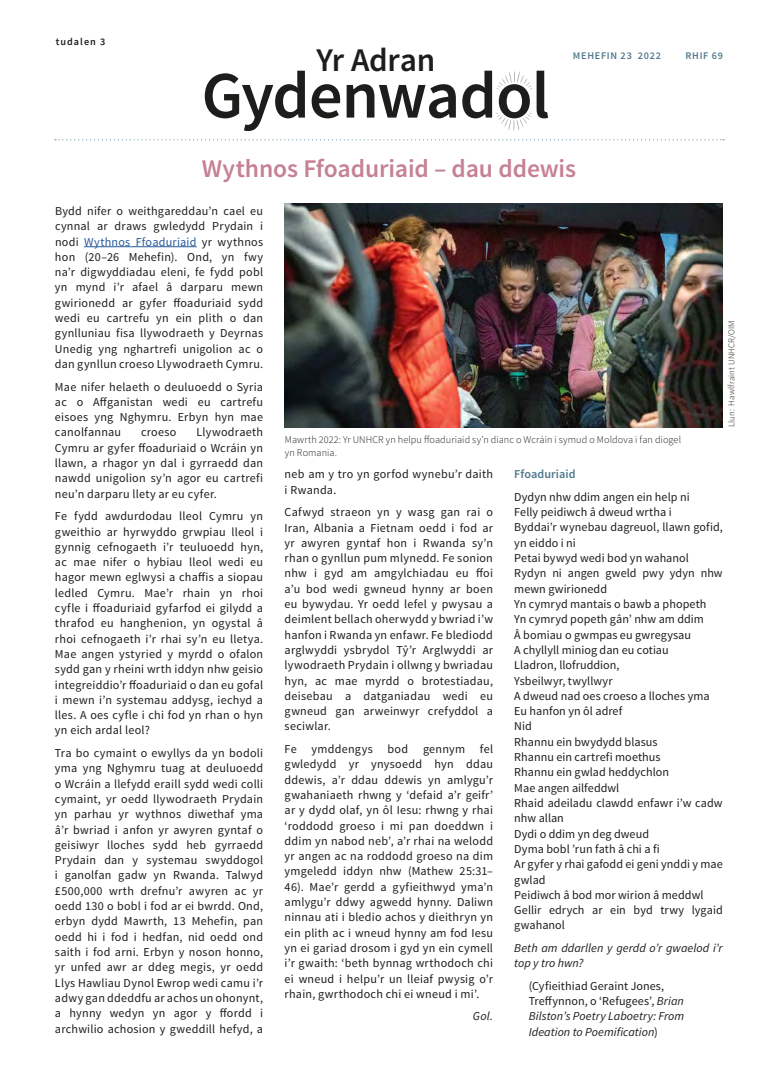
<style>
.page{position:relative;width:778px;height:1074px;background:#fff}
.page>*{position:absolute;margin:0;border:0;box-sizing:border-box;transform-origin:0 0}
.t1{font:600 66.38px "Source Sans Pro";letter-spacing:-.015em;color:#1d1d1b}
.t2{font:600 33.12px "Source Sans Pro";letter-spacing:-.01em;color:#1d1d1b}
.t3{font:600 25.5px "Source Sans Pro";letter-spacing:-.005em;color:#c68194}
.t4{font:12.12px/15.2px "Source Sans Pro";letter-spacing:.01em;color:#1d1d1b;text-align:justify}
.t5{font:italic 12.12px/15.2px "Source Sans Pro";color:#1d1d1b}
.t6{font:300 10.25px/12.8px "Source Sans Pro";letter-spacing:.01em;color:#1d1d1b}
.t7{font:600 10.25px "Source Sans Pro";letter-spacing:.07em;color:#51788c}
.t8{font:600 10.25px "Source Sans Pro";letter-spacing:.1em;color:#231f20}
.t9{font:300 8.88px "Source Sans Pro";letter-spacing:.01em;color:#1d1d1b}
.s1{color:#275b9b}
.s2{font-weight:600;color:#51788c}
.s3{font-style:normal}
</style>
<div class="page">
<hr style="left:84px;top:246px;width:112px;height:1px;background:#275b9b">
<img style="left:284px;top:203px;width:438px;height:224px">
<svg style="left:55px;top:139px;width:668px;height:1px"></svg>
<svg style="left:496px;top:71px;width:36px;height:18px"></svg>
<svg style="left:496px;top:113px;width:35px;height:18px"></svg>
<p class="t8" style="left:56px;top:35px;width:51px">tudalen 3</p>
<p class="t2" style="left:316px;top:48px;width:120px">Yr Adran</p>
<p class="t1" style="left:201px;top:72px;width:349px">Gydenwadol</p>
<p class="t7" style="left:572px;top:51px;width:90px">MEHEFIN 23 2022</p>
<p class="t7" style="left:685px;top:51px;width:39px">RHIF 69</p>
<p class="t3" style="left:202px;top:159px;width:375px">Wythnos Ffoaduriaid – dau ddewis</p>
<p class="t4" style="left:55px;top:204px;width:209px">Bydd nifer o weithgareddau’n cael eu cynnal ar draws gwledydd Prydain i nodi <span class="s1">Wythnos Ffoaduriaid</span> yr wythnos hon (20–26 Mehefin). Ond, yn fwy na’r digwyddiadau eleni, fe fydd pobl yn mynd i’r afael â darparu mewn gwirionedd ar gyfer ffoaduriaid sydd wedi eu cartrefu yn ein plith o dan gynlluniau fisa llywodraeth y Deyrnas Unedig yng nghartrefi unigolion ac o dan gynllun croeso Llywodraeth Cymru.</p>
<p class="t4" style="left:55px;top:380px;width:209px">Mae nifer helaeth o deuluoedd o Syria ac o Affganistan wedi eu cartrefu eisoes yng Nghymru. Erbyn hyn mae canolfannau</p>
<p class="t4" style="left:55px;top:426px;width:209px;text-indent:141px">Llywodraeth Cymru ar gyfer ffoaduriaid o Wcráin yn llawn, a rhagor yn dal i gyrraedd dan nawdd unigolion sy’n agor eu cartrefi neu’n darparu llety ar eu cyfer.</p>
<p class="t4" style="left:55px;top:509px;width:209px">Fe fydd awdurdodau lleol Cymru yn gweithio ar hyrwyddo grwpiau lleol i gynnig cefnogaeth i’r teuluoedd hyn, ac mae nifer o hybiau lleol wedi eu hagor mewn eglwysi a chaffis a siopau ledled Cymru. Mae’r rhain yn rhoi cyfle i ffoaduriaid gyfarfod ei gilydd a thrafod eu hanghenion, yn ogystal â rhoi cefnogaeth i’r rhai sy’n eu lletya.<br>Mae angen ystyried y myrdd o ofalon sydd gan y rheini wrth iddyn nhw geisio integreiddio’r ffoaduriaid o dan eu gofal i mewn i’n systemau addysg, iechyd a lles. A oes cyfle i chi fod yn rhan o hyn yn eich ardal leol?</p>
<p class="t4" style="left:55px;top:746px;width:209px">Tra bo cymaint o ewyllys da yn bodoli yma yng Nghymru tuag at deuluoedd o Wcráin a llefydd eraill sydd wedi colli cymaint, yr oedd llywodraeth Prydain yn parhau yr wythnos diwethaf yma â’r bwriad i anfon yr awyren gyntaf o geisiwyr lloches sydd heb gyrraedd Prydain dan y systemau swyddogol i ganolfan gadw yn Rwanda. Talwyd £500,000 wrth drefnu’r awyren ac yr oedd 130 o bobl i fod ar ei bwrdd. Ond, erbyn dydd Mawrth, 13 Mehefin, pan oedd hi i fod i hedfan, nid oedd ond saith i fod arni. Erbyn y noson honno, yr unfed awr ar ddeg megis, yr oedd Llys Hawliau Dynol Ewrop wedi camu i’r adwy gan ddeddfu ar achos un ohonynt, a hynny wedyn yn agor y ffordd i archwilio achosion y gweddill hefyd, a</p>
<p class="t4" style="left:141px;top:426px;width:37px">croeso</p>
<p class="t6" style="left:285px;top:434px;width:397px">Mawrth 2022: Yr UNHCR yn helpu ffoaduriaid sy’n dianc o Wcráin i symud o Moldova i fan diogel yn Romania.</p>
<p class="t9" style="left:727px;top:427px;width:108px;rotate:-90deg">Llun: Hawlfraint UNHCR/OIM</p>
<p class="t4" style="left:284px;top:468px;width:210px">neb am y tro yn gorfod wynebu’r daith i Rwanda.</p>
<p class="t4" style="left:284px;top:505px;width:210px">Cafwyd straeon yn y wasg gan rai o Iran, Albania a Fietnam oedd i fod ar yr awyren gyntaf hon i Rwanda sy’n rhan o gynllun pum mlynedd. Fe sonion nhw i gyd am amgylchiadau eu ffoi a’u bod wedi gwneud hynny ar boen eu bywydau. Yr oedd lefel y pwysau a deimlent bellach oherwydd y bwriad i’w hanfon i Rwanda yn enfawr. Fe blediodd arglwyddi ysbrydol Tŷ’r Arglwyddi ar lywodraeth Prydain i ollwng y bwriadau hyn, ac mae myrdd o brotestiadau, deisebau a datganiadau wedi eu gwneud gan arweinwyr crefyddol a seciwlar.</p>
<p class="t4" style="left:284px;top:742px;width:210px">Fe ymddengys bod gennym fel gwledydd yr ynysoedd hyn ddau ddewis, a’r ddau ddewis yn amlygu’r gwahaniaeth rhwng y ‘defaid a’r geifr’ ar y dydd olaf, yn ôl Iesu: rhwng y rhai ‘roddodd groeso i mi pan doeddwn i ddim yn nabod neb’, a’r rhai na welodd yr angen ac na roddodd groeso na dim ymgeledd iddyn nhw (Mathew 25:31– 46). Mae’r gerdd a gyfieithwyd yma’n amlygu’r ddwy agwedd hynny. Daliwn ninnau ati i bledio achos y dieithryn yn ein plith ac i wneud hynny am fod Iesu yn ei gariad drosom i gyd yn ein cymell i’r gwaith: ‘beth bynnag wrthodoch chi ei wneud i helpu’r un lleiaf pwysig o’r rhain, gwrthodoch chi ei wneud i mi’.</p>
<p class="t5" style="left:472px;top:1009px;width:22px">Gol.</p>
<p class="t4" style="left:514px;top:464px;width:177px;line-height:22.5px"><span class="s2">Ffoaduriaid<br></span>Dydyn nhw ddim angen ein help ni</p>
<p class="t4" style="left:514px;top:505px;width:210px;text-align:left">Felly peidiwch â dweud wrtha i<br>Byddai’r wynebau dagreuol, llawn gofid, yn eiddo i ni<br>Petai bywyd wedi bod yn wahanol<br>Rydyn ni angen gweld pwy ydyn nhw mewn gwirionedd<br>Yn cymryd mantais o bawb a phopeth<br>Yn cymryd popeth gân’ nhw am ddim<br>Â bomiau o gwmpas eu gwregysau<br>A chyllyll miniog dan eu cotiau<br>Lladron, llofruddion,<br>Ysbeilwyr, twyllwyr<br>A dweud nad oes croeso a lloches yma<br>Eu hanfon yn ôl adref<br>Nid<br>Rhannu ein bwydydd blasus<br>Rhannu ein cartrefi moethus<br>Rhannu ein gwlad heddychlon<br>Mae angen ailfeddwl<br>Rhaid adeiladu clawdd enfawr i’w cadw nhw allan<br>Dydi o ddim yn deg dweud<br>Dyma bobl ’run fath â chi a fi<br>Ar gyfer y rhai gafodd ei geni ynddi y mae gwlad<br>Peidiwch â bod mor wirion â meddwl<br>Gellir edrych ar ein byd trwy lygaid gwahanol</p>
<p class="t5" style="left:514px;top:941px;width:210px">Beth am ddarllen y gerdd o’r gwaelod i’r top y tro hwn?</p>
<p class="t5" style="left:528px;top:979px;width:157px"><span class="s3">(Cyfieithiad Geraint Jones,<br>Treffynnon, o ‘Refugees’,</span> Brian<br>Bilston’s Poetry Laboetry: From<br>Ideation to Poemification<span class="s3">)</span></p>
</div>
